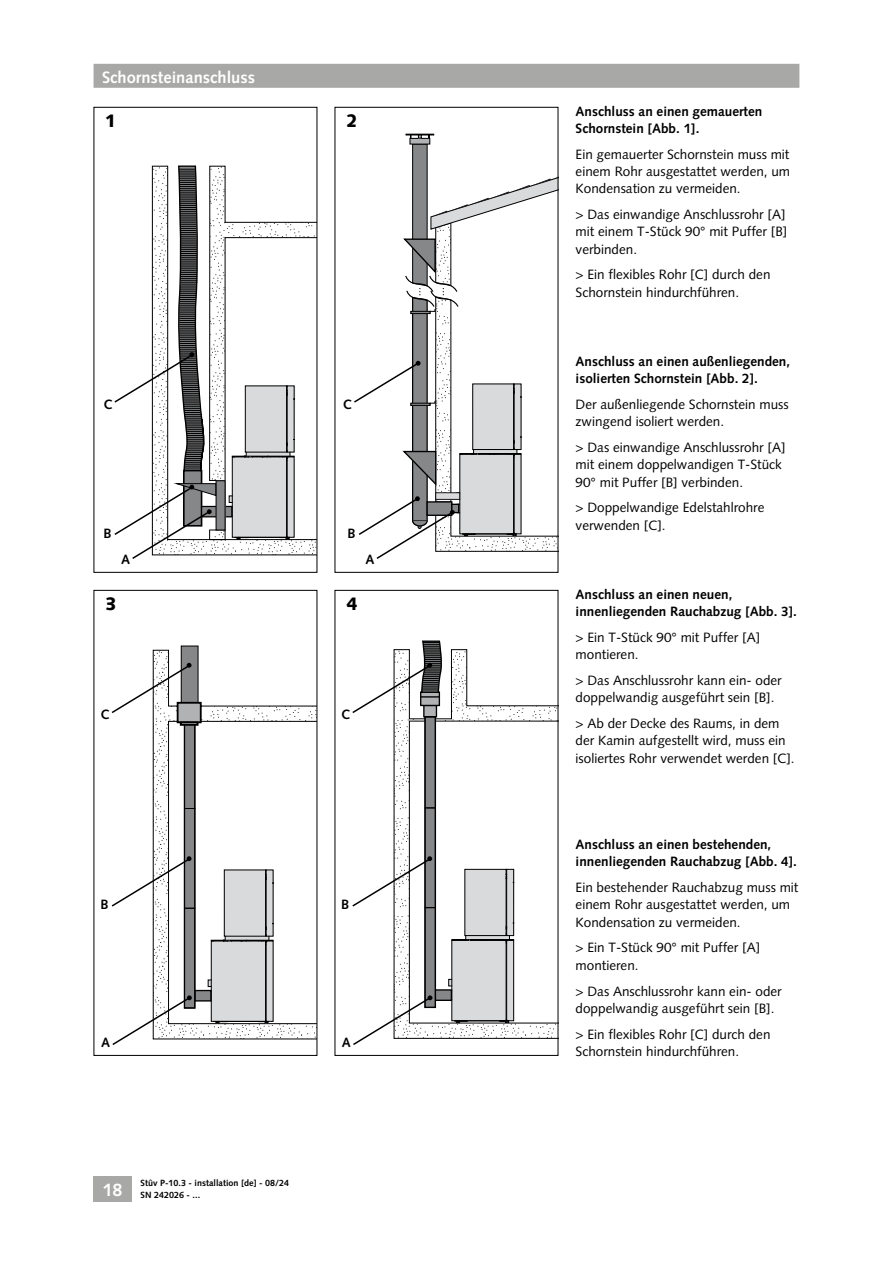
<style>
.page{position:relative;width:893px;height:1263px;background:#fff}
.page>*{position:absolute;margin:0;border:0;box-sizing:border-box;transform-origin:0 0}
.t1{font:900 18px "Syntax LT Std";color:#000}
.t2{font:700 16.5px "Syntax LT Std";color:#fff}
.t3{font:13.5px/17.2px "Syntax LT Std";color:#000}
.t4{font:700 13.5px/17.2px "Syntax LT Std";color:#000}
.t5{font:700 9px "Syntax LT Std";color:#000}
</style>
<div class="page">
<div style="left:94px;top:1176px;width:38px;height:26px;background:#a8a8a7"></div>
<svg style="left:153px;top:649px;width:162px;height:391px"></svg>
<svg style="left:208px;top:869px;width:66px;height:155px;background:#cccdce"></svg>
<div style="left:195px;top:990px;width:16px;height:11px;background:#868789"></div>
<div style="left:194px;top:990px;width:18px;height:11px;border:1px solid #000"></div>
<div style="left:184px;top:723px;width:11px;height:285px;background:#868789"></div>
<div style="left:181px;top:646px;width:17px;height:61px;background:#868789"></div>
<div style="left:181px;top:646px;width:17px;height:61px;border:1px solid #000"></div>
<div style="left:178px;top:703px;width:23px;height:19px;background:#b1b2b4"></div>
<div style="left:177px;top:702px;width:25px;height:21px;border:2px solid #000"></div>
<div style="left:184px;top:908px;width:11px;height:100px;border:1px solid #000"></div>
<div style="left:184px;top:808px;width:11px;height:100px;border:1px solid #000"></div>
<div style="left:184px;top:723px;width:11px;height:86px;border:1px solid #000"></div>
<div style="left:180px;top:721px;width:18px;height:5px;border:2px solid #000"></div>
<div style="left:94px;top:590px;width:223px;height:466px;border:1px solid #000"></div>
<svg style="left:393px;top:649px;width:163px;height:390px"></svg>
<svg style="left:448px;top:869px;width:66px;height:154px;background:#cdcecf"></svg>
<div style="left:435px;top:990px;width:16px;height:10px;background:#868789"></div>
<div style="left:435px;top:989px;width:17px;height:12px;border:1px solid #000"></div>
<div style="left:425px;top:717px;width:10px;height:290px;background:#868789"></div>
<div style="left:424px;top:716px;width:12px;height:292px;border:1px solid #000"></div>
<div style="left:423px;top:705px;width:14px;height:12px;border:1px solid #000"></div>
<div style="left:425px;top:907px;width:11px;height:101px;border:1px solid #000"></div>
<div style="left:425px;top:807px;width:11px;height:101px;border:1px solid #000"></div>
<div style="left:425px;top:716px;width:11px;height:92px;border:1px solid #000"></div>
<div style="left:335px;top:590px;width:223px;height:466px;border:1px solid #000"></div>
<svg style="left:112px;top:995px;width:80px;height:50px"></svg>
<svg style="left:353px;top:995px;width:79px;height:50px"></svg>
<svg style="left:111px;top:856px;width:81px;height:52px"></svg>
<svg style="left:352px;top:856px;width:80px;height:52px"></svg>
<svg style="left:111px;top:663px;width:91px;height:52px"></svg>
<svg style="left:352px;top:640px;width:91px;height:75px"></svg>
<svg style="left:114px;top:165px;width:203px;height:395px"></svg>
<svg style="left:354px;top:134px;width:204px;height:426px"></svg>
<div style="left:94px;top:64px;width:705px;height:24px;background:#a8a8a7"></div>
<p class="t2" style="left:102px;top:67px;width:155px">Schornsteinanschluss</p>
<h1 class="t1" style="left:105px;top:110px;width:13px">1</h1>
<h1 class="t1" style="left:346px;top:110px;width:13px">2</h1>
<p class="t4" style="left:103px;top:396px;width:11px">C</p>
<p class="t4" style="left:343px;top:396px;width:11px">C</p>
<p class="t4" style="left:103px;top:525px;width:10px">B</p>
<p class="t4" style="left:348px;top:525px;width:10px">B</p>
<p class="t4" style="left:121px;top:551px;width:11px">A</p>
<p class="t4" style="left:365px;top:551px;width:11px">A</p>
<h1 class="t1" style="left:105px;top:593px;width:13px">3</h1>
<h1 class="t1" style="left:346px;top:593px;width:13px">4</h1>
<p class="t4" style="left:101px;top:706px;width:11px">C</p>
<p class="t4" style="left:341px;top:706px;width:11px">C</p>
<p class="t4" style="left:101px;top:896px;width:10px">B</p>
<p class="t4" style="left:341px;top:896px;width:10px">B</p>
<p class="t4" style="left:101px;top:1034px;width:11px">A</p>
<p class="t4" style="left:342px;top:1034px;width:11px">A</p>
<p class="t5" style="left:141px;top:1178px;width:150px">Stûv P-10.3 - installation [de] - 08/24</p>
<p class="t5" style="left:103px;top:1190px;width:99px"><sup>18</sup> SN 242026 - ...</p>
<p class="t4" style="left:576px;top:102px;width:188px">Anschluss an einen gemauerten<br>Schornstein [Abb. 1].</p>
<p class="t3" style="left:576px;top:145px;width:216px;text-align:justify">Ein gemauerter Schornstein muss mit einem Rohr ausgestattet werden, um Kondensation zu vermeiden.</p>
<p class="t3" style="left:576px;top:206px;width:213px">&gt; Das einwandige Anschlussrohr [A] mit einem T-Stück 90° mit Puffer [B] verbinden.</p>
<p class="t3" style="left:576px;top:266px;width:196px">&gt; Ein flexibles Rohr [C] durch den<br>Schornstein hindurchführen.</p>
<p class="t4" style="left:576px;top:353px;width:216px">Anschluss an einen außenliegenden, isolierten Schornstein [Abb. 2].</p>
<p class="t3" style="left:576px;top:396px;width:215px">Der außenliegende Schornstein muss zwingend isoliert werden.</p>
<p class="t3" style="left:576px;top:439px;width:211px">&gt; Das einwandige Anschlussrohr [A] mit einem doppelwandigen T-Stück<br>90° mit Puffer [B] verbinden.</p>
<p class="t3" style="left:576px;top:499px;width:190px">&gt; Doppelwandige Edelstahlrohre verwenden [C].</p>
<p class="t4" style="left:576px;top:585px;width:223px">Anschluss an einen neuen, innenliegenden Rauchabzug [Abb. 3].</p>
<p class="t3" style="left:576px;top:628px;width:186px">&gt; Ein T-Stück 90° mit Puffer [A] montieren.</p>
<p class="t3" style="left:576px;top:672px;width:208px">&gt; Das Anschlussrohr kann ein- oder doppelwandig ausgeführt sein [B].</p>
<p class="t3" style="left:576px;top:715px;width:221px">&gt; Ab der Decke des Raums, in dem der Kamin aufgestellt wird, muss ein isoliertes Rohr verwendet werden [C].</p>
<p class="t4" style="left:576px;top:836px;width:223px">Anschluss an einen bestehenden, innenliegenden Rauchabzug [Abb. 4].</p>
<p class="t3" style="left:576px;top:879px;width:224px">Ein bestehender Rauchabzug muss mit einem Rohr ausgestattet werden, um<br>Kondensation zu vermeiden.</p>
<p class="t3" style="left:576px;top:939px;width:186px">&gt; Ein T-Stück 90° mit Puffer [A] montieren.</p>
<p class="t3" style="left:576px;top:982px;width:208px">&gt; Das Anschlussrohr kann ein- oder doppelwandig ausgeführt sein [B].</p>
<p class="t3" style="left:576px;top:1025px;width:196px">&gt; Ein flexibles Rohr [C] durch den<br>Schornstein hindurchführen.</p>
</div>
